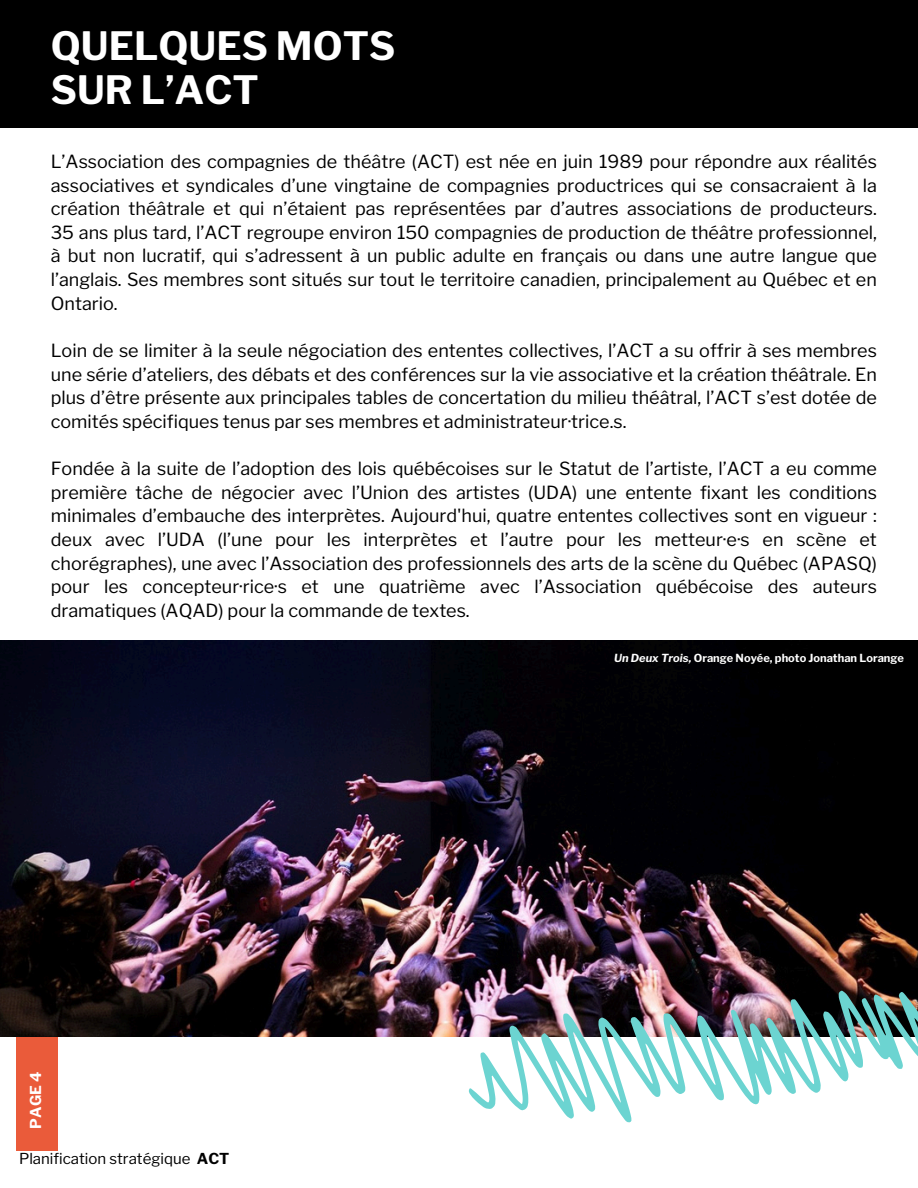
<style>
.page{position:relative;width:918px;height:1188px;background:#fff}
.page>*{position:absolute;margin:0;border:0;box-sizing:border-box;transform-origin:0 0}
.t1{font:700 38.7px/43.8px "Libre Franklin";color:#fff}
.t2{font:18px/23.7px "Libre Franklin";color:#000;text-align:justify}
.t3{font:15px "Libre Franklin";color:#000}
.t4{font:700 15px "Libre Franklin";color:#fff}
.t5{font:700 11.1px "Libre Franklin";color:#fff}
.s1{font-weight:700}
.s2{font-style:italic}
</style>
<div class="page">
<div style="left:0;top:0;width:918px;height:128px;background:#000"></div>
<div style="left:16px;top:1036px;width:42px;height:115px;background:#ea5b3a"></div>
<img style="left:0;top:640px;width:918px;height:396px">
<img style="left:469px;top:985px;width:449px;height:137px">
<h2 class="t1" style="left:51px;top:24px;width:346px">QUELQUES MOTS<br>SUR L’ACT</h2>
<h2 class="t2" style="left:51px;top:150px;width:828px">L’Association des compagnies de théâtre (ACT) est née en juin 1989 pour répondre aux réalités associatives et syndicales d’une vingtaine de compagnies productrices qui se consacraient à la création théâtrale et qui n’étaient pas représentées par d’autres associations de producteurs.<br>35 ans plus tard, l’ACT regroupe environ 150 compagnies de production de théâtre professionnel, à but non lucratif, qui s’adressent à un public adulte en français ou dans une autre langue que l’anglais. Ses membres sont situés sur tout le territoire canadien, principalement au Québec et en Ontario.</h2>
<h2 class="t2" style="left:51px;top:339px;width:828px">Loin de se limiter à la seule négociation des ententes collectives, l’ACT a su offrir à ses membres une série d’ateliers, des débats et des conférences sur la vie associative et la création théâtrale. En plus d’être présente aux principales tables de concertation du milieu théâtral, l’ACT s’est dotée de comités spécifiques tenus par ses membres et administrateur·trice.s.</h2>
<p class="t2" style="left:51px;top:457px;width:828px">Fondée à la suite de l’adoption des lois québécoises sur le Statut de l’artiste, l’ACT a eu comme première tâche de négocier avec l’Union des artistes (UDA) une entente fixant les conditions minimales d’embauche des interprètes. Aujourd'hui, quatre ententes collectives sont en vigueur : deux avec l’UDA (l’une pour les interprètes et l’autre pour les metteur·e·s en scène et chorégraphes), une avec l’Association des professionnels des arts de la scène du Québec (APASQ) pour les concepteur·rice·s et une quatrième avec l’Association québécoise des auteurs dramatiques (AQAD) pour la commande de textes.</p>
<p class="t4" style="left:27px;top:1129px;width:58px;rotate:-90deg">PAGE 4</p>
<p class="t3" style="left:19px;top:1150px;width:212px">Planification stratégique <span class="s1">ACT</span></p>
<h3 class="t5" style="left:614px;top:652px;width:291px"><span class="s2">Un Deux Trois,</span> Orange Noyée, photo Jonathan Lorange</h3>
</div>
